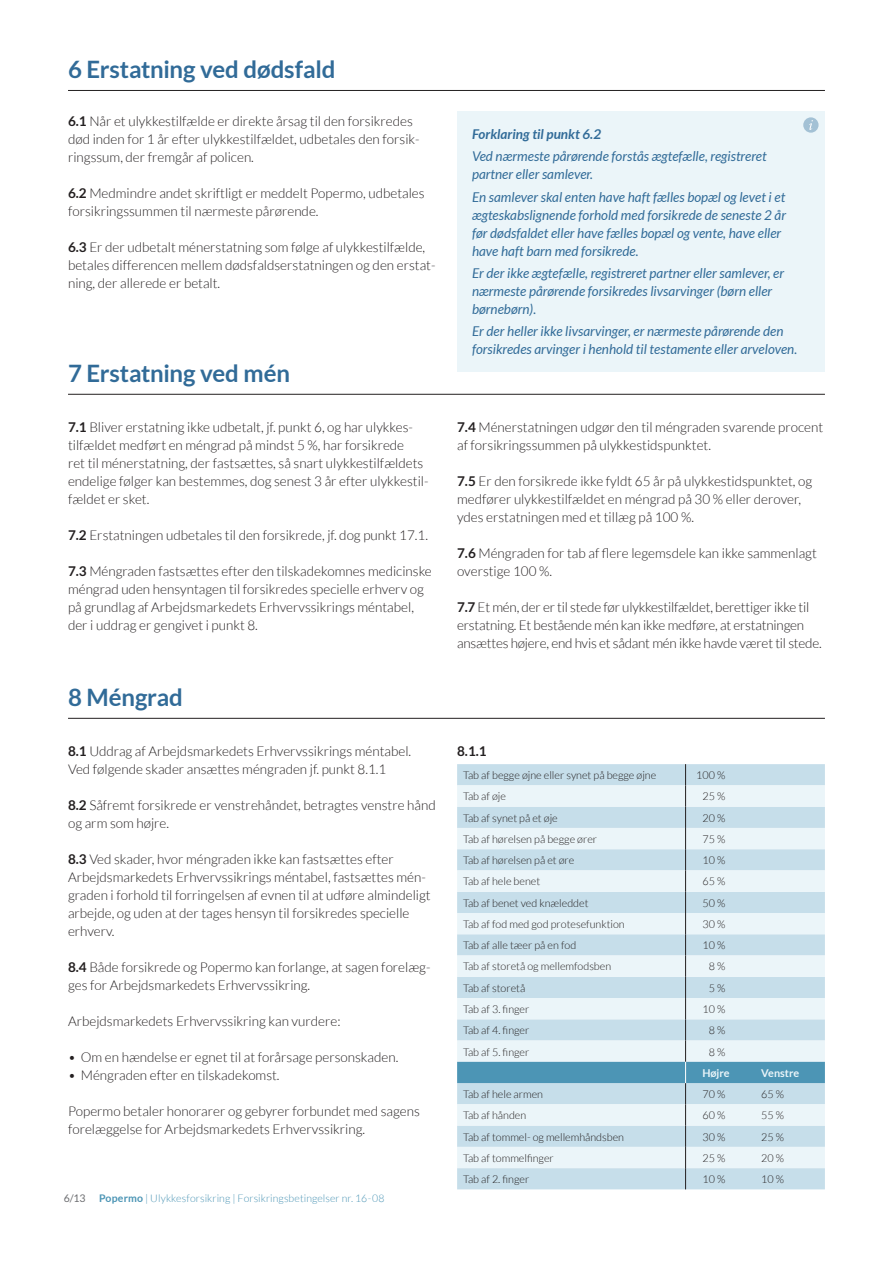
<style>
.page{position:relative;width:893px;height:1263px;background:#fff}
.page>*{position:absolute;margin:0;border:0;box-sizing:border-box;transform-origin:0 0}
.t1{font:700 24px "Lato";letter-spacing:-.005em;color:#316b98}
.t2{font:300 13.5px/18px "Lato";color:#231f20}
.t3{font:italic 13.5px/18px "Lato";color:#316b98}
.t4{font:italic 700 13.5px "Lato";color:#316b98}
.t5{font:700 13.5px "Lato";color:#231f20}
.t6{font:300 10.8px "Lato";color:#231f20}
.t7{font:700 10.8px "Lato";color:#ebf5f9}
.t8{font:300 10.5px "Lato";letter-spacing:.01em;color:#4c95b5}
.t9{font:10.5px "Lato";color:#6c6d70}
.s1{font-weight:700}
</style>
<div class="page">
<hr style="left:68px;top:90px;width:757px;height:1px;background:#231f20">
<div style="left:457px;top:111px;width:368px;height:261px;background:#ebf5f9"></div>
<div style="left:803px;top:117px;width:15px;height:16px;background:#a3c1d5;border-radius:50%"></div>
<svg style="left:809px;top:120px;width:4px;height:10px"></svg>
<hr style="left:68px;top:394px;width:757px;height:1px;background:#231f20">
<hr style="left:68px;top:718px;width:757px;height:1px;background:#231f20">
<svg style="left:457px;top:764px;width:368px;height:425px"></svg>
<h1 class="t1" style="left:68px;top:56px;width:269px">6 Erstatning ved dødsfald</h1>
<p class="t2" style="left:68px;top:112px;width:353px"><span class="s1">6.1</span> Når et ulykkestilfælde er direkte årsag til den forsikredes død inden for 1 år efter ulykkestilfældet, udbetales den forsik&shy;ringssum, der fremgår af policen.</p>
<p class="t2" style="left:68px;top:184px;width:358px"><span class="s1">6.2</span> Medmindre andet skriftligt er meddelt Popermo, udbetales forsikringssummen til nærmeste pårørende.</p>
<p class="t2" style="left:68px;top:238px;width:369px"><span class="s1">6.3</span> Er der udbetalt ménerstatning som følge af ulykkestilfælde, betales differencen mellem dødsfaldserstatningen og den erstat&shy;ning, der allerede er betalt.</p>
<h1 class="t1" style="left:68px;top:359px;width:223px">7 Erstatning ved mén</h1>
<p class="t2" style="left:68px;top:418px;width:362px"><span class="s1">7.1</span> Bliver erstatning ikke udbetalt, jf. punkt 6, og har ulykkes&shy;tilfældet medført en méngrad på mindst 5 %, har forsikrede<br>ret til ménerstatning, der fastsættes, så snart ulykkestilfældets endelige følger kan bestemmes, dog senest 3 år efter ulykkestil&shy;fældet er sket.</p>
<p class="t2" style="left:68px;top:526px;width:362px"><span class="s1">7.2</span> Erstatningen udbetales til den forsikrede, jf. dog punkt 17.1.</p>
<p class="t2" style="left:68px;top:562px;width:365px"><span class="s1">7.3</span> Méngraden fastsættes efter den tilskadekomnes medicinske méngrad uden hensyntagen til forsikredes specielle erhverv og på grundlag af Arbejdsmarkedets Erhvervssikrings méntabel, der i uddrag er gengivet i punkt 8.</p>
<h1 class="t1" style="left:68px;top:683px;width:116px">8 Méngrad</h1>
<p class="t2" style="left:68px;top:742px;width:345px"><span class="s1">8.1</span> Uddrag af Arbejdsmarkedets Erhvervssikrings méntabel.<br>Ved følgende skader ansættes méngraden jf. punkt 8.1.1</p>
<p class="t2" style="left:68px;top:796px;width:369px"><span class="s1">8.2</span> Såfremt forsikrede er venstrehåndet, betragtes venstre hånd og arm som højre.</p>
<p class="t2" style="left:68px;top:850px;width:364px"><span class="s1">8.3</span> Ved skader, hvor méngraden ikke kan fastsættes efter Arbejdsmarkedets Erhvervssikrings méntabel, fastsættes mén&shy;graden i forhold til forringelsen af evnen til at udføre almindeligt arbejde, og uden at der tages hensyn til forsikredes specielle erhverv.</p>
<p class="t2" style="left:68px;top:958px;width:364px"><span class="s1">8.4</span> Både forsikrede og Popermo kan forlange, at sagen forelæg&shy;ges for Arbejdsmarkedets Erhvervssikring.</p>
<p class="t2" style="left:68px;top:1012px;width:274px">Arbejdsmarkedets Erhvervssikring kan vurdere:</p>
<p class="t2" style="left:68px;top:1048px;width:332px">• Om en hændelse er egnet til at forårsage personskaden.</p>
<p class="t2" style="left:68px;top:1066px;width:213px">• Méngraden efter en tilskadekomst.</p>
<p class="t2" style="left:68px;top:1102px;width:353px">Popermo betaler honorarer og gebyrer forbundet med sagens forelæggelse for Arbejdsmarkedets Erhvervssikring.</p>
<p class="t9" style="left:64px;top:1192px;width:23px">6/13</p>
<p class="t8" style="left:99px;top:1192px;width:287px"><span class="s1">Popermo</span> | Ulykkesforsikring | Forsikringsbetingelser nr. 16-08</p>
<p class="t4" style="left:472px;top:127px;width:131px">Forklaring til punkt 6.2</p>
<p class="t3" style="left:472px;top:148px;width:296px">Ved nærmeste pårørende forstås ægtefælle, registreret partner eller samlever.</p>
<p class="t3" style="left:472px;top:188px;width:316px">En samlever skal enten have haft fælles bopæl og levet i et ægteskabslignende forhold med forsikrede de seneste 2 år før dødsfaldet eller have fælles bopæl og vente, have eller have haft barn med forsikrede.</p>
<p class="t3" style="left:472px;top:264px;width:314px">Er der ikke ægtefælle, registreret partner eller samlever, er nærmeste pårørende forsikredes livsarvinger (børn eller børnebørn).</p>
<p class="t3" style="left:472px;top:323px;width:327px">Er der heller ikke livsarvinger, er nærmeste pårørende den forsikredes arvinger i henhold til testamente eller arveloven.</p>
<p class="t2" style="left:457px;top:418px;width:368px"><span class="s1">7.4</span> Ménerstatningen udgør den til méngraden svarende procent af forsikringssummen på ulykkestidspunktet.</p>
<p class="t2" style="left:457px;top:472px;width:357px"><span class="s1">7.5</span> Er den forsikrede ikke fyldt 65 år på ulykkestidspunktet, og medfører ulykkestilfældet en méngrad på 30 % eller derover, ydes erstatningen med et tillæg på 100 %.</p>
<p class="t2" style="left:457px;top:544px;width:361px"><span class="s1">7.6</span> Méngraden for tab af flere legemsdele kan ikke sammenlagt overstige 100 %.</p>
<p class="t2" style="left:457px;top:598px;width:366px"><span class="s1">7.7</span> Et mén, der er til stede før ulykkestilfældet, berettiger ikke til erstatning. Et bestående mén kan ikke medføre, at erstatningen ansættes højere, end hvis et sådant mén ikke havde været til stede.</p>
<p class="t5" style="left:457px;top:743px;width:31px">8.1.1</p>
<p class="t6" style="left:463px;top:769px;width:195px">Tab af begge øjne eller synet på begge øjne</p>
<p class="t6" style="left:696px;top:769px;width:31px">100 %</p>
<p class="t6" style="left:463px;top:791px;width:44px">Tab af øje</p>
<p class="t6" style="left:703px;top:791px;width:24px">25 %</p>
<p class="t6" style="left:463px;top:812px;width:96px">Tab af synet på et øje</p>
<p class="t6" style="left:703px;top:812px;width:24px">20 %</p>
<p class="t6" style="left:463px;top:833px;width:136px">Tab af hørelsen på begge ører</p>
<p class="t6" style="left:703px;top:833px;width:24px">75 %</p>
<p class="t6" style="left:463px;top:854px;width:113px">Tab af hørelsen på et øre</p>
<p class="t6" style="left:703px;top:854px;width:24px">10 %</p>
<p class="t6" style="left:463px;top:876px;width:79px">Tab af hele benet</p>
<p class="t6" style="left:703px;top:876px;width:24px">65 %</p>
<p class="t6" style="left:463px;top:897px;width:127px">Tab af benet ved knæleddet</p>
<p class="t6" style="left:703px;top:897px;width:24px">50 %</p>
<p class="t6" style="left:463px;top:918px;width:163px">Tab af fod med god protesefunktion</p>
<p class="t6" style="left:703px;top:918px;width:24px">30 %</p>
<p class="t6" style="left:463px;top:939px;width:115px">Tab af alle tæer på en fod</p>
<p class="t6" style="left:703px;top:939px;width:24px">10 %</p>
<p class="t6" style="left:463px;top:961px;width:150px">Tab af storetå og mellemfodsben</p>
<p class="t6" style="left:709px;top:961px;width:18px">8 %</p>
<p class="t6" style="left:463px;top:982px;width:64px">Tab af storetå</p>
<p class="t6" style="left:709px;top:982px;width:18px">5 %</p>
<p class="t6" style="left:463px;top:1003px;width:68px">Tab af 3. finger</p>
<p class="t6" style="left:703px;top:1003px;width:24px">10 %</p>
<p class="t6" style="left:463px;top:1024px;width:68px">Tab af 4. finger</p>
<p class="t6" style="left:709px;top:1024px;width:18px">8 %</p>
<p class="t6" style="left:463px;top:1046px;width:68px">Tab af 5. finger</p>
<p class="t6" style="left:709px;top:1046px;width:18px">8 %</p>
<p class="t7" style="left:702px;top:1067px;width:29px">Højre</p>
<p class="t7" style="left:761px;top:1067px;width:39px">Venstre</p>
<p class="t6" style="left:463px;top:1088px;width:81px">Tab af hele armen</p>
<p class="t6" style="left:703px;top:1088px;width:24px">70 %</p>
<p class="t6" style="left:761px;top:1088px;width:24px">65 %</p>
<p class="t6" style="left:463px;top:1110px;width:65px">Tab af hånden</p>
<p class="t6" style="left:703px;top:1110px;width:24px">60 %</p>
<p class="t6" style="left:761px;top:1110px;width:24px">55 %</p>
<p class="t6" style="left:463px;top:1131px;width:163px">Tab af tommel- og mellemhåndsben</p>
<p class="t6" style="left:702px;top:1131px;width:24px">30 %</p>
<p class="t6" style="left:761px;top:1131px;width:24px">25 %</p>
<p class="t6" style="left:463px;top:1152px;width:92px">Tab af tommelfinger</p>
<p class="t6" style="left:702px;top:1152px;width:24px">25 %</p>
<p class="t6" style="left:761px;top:1152px;width:24px">20 %</p>
<p class="t6" style="left:463px;top:1173px;width:68px">Tab af 2. finger</p>
<p class="t6" style="left:702px;top:1173px;width:24px">10 %</p>
<p class="t6" style="left:761px;top:1173px;width:24px">10 %</p>
</div>
